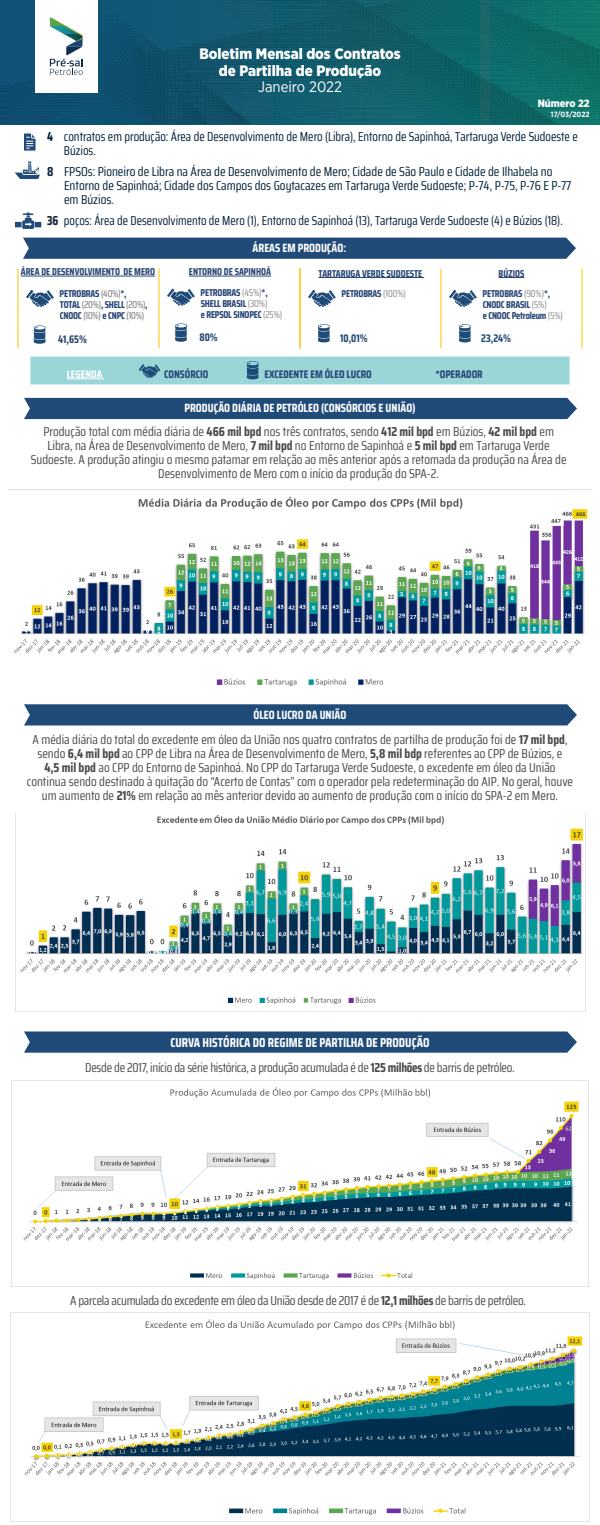
<style>
.page{position:relative;width:600px;height:1525px;background:#fff}
.page>*{position:absolute;margin:0;border:0;box-sizing:border-box;transform-origin:0 0}
.t1{font:900 15.1px/16.6px "Gotham Narrow";color:#fff;text-align:center}
.t2{font:15.1px "Gotham Narrow";color:#fff}
.texto{font:13px/14px "Saira Condensed";color:#4a4a4a;text-align:center}
.texto-2{font:13px/14px "Saira Condensed";color:#002037}
.texto-3{font:13px "Saira Condensed";letter-spacing:-.02em;color:#4a4a4a}
.texto-4{font:13px "Saira Condensed";color:#002037;scale:.96 1}
.Titulos{font:700 13px "Saira Condensed";color:#fff}
.Titulos-2{font:700 12px "Saira Condensed";color:#fff}
.texto-5{font:700 11px "Saira Condensed";color:#274575}
.Titulos-3{font:700 11px "Saira Condensed";color:#204b78}
.Titulos-4{font:700 11px "Saira Condensed";color:#274575}
.texto-6{font:700 11px "Saira Condensed";color:#fff}
.t3{font:900 10.6px "Gotham Narrow";color:#fff}
.Titulos-5{font:700 10px/11px "Saira Condensed";letter-spacing:-.02em;color:#274575}
.Titulos-6{font:700 10px "Saira Condensed";color:#274575}
.t4{font:700 7.6px "Gotham Narrow";color:#fff}
.s1{font-weight:700}
.s2{font-weight:700;color:#0e2538}
.s3{font-weight:400;color:#737073}
.s4{font-weight:400;color:#878787}
</style>
<div class="page">
<div style="left:24px;top:704px;width:553px;height:21px;background:#204b78"></div>
<svg style="left:0;top:0;width:600px;height:125px;background:#0f5d6c"></svg>
<div style="left:35px;top:0;width:63px;height:92px;background:#fff"></div>
<div style="left:24px;top:398px;width:553px;height:21px;background:#204b78"></div>
<div style="left:24px;top:1032px;width:553px;height:21px;background:#204b78"></div>
<div style="left:23px;top:238px;width:553px;height:21px;background:#204b78"></div>
<hr style="left:21px;top:276px;width:134px;height:1px;background:#274575">
<hr style="left:189px;top:276px;width:82px;height:1px;background:#274575">
<hr style="left:319px;top:277px;width:105px;height:1px;background:#274575">
<svg style="left:26px;top:290px;width:28px;height:17px"></svg>
<svg style="left:167px;top:289px;width:28px;height:17px"></svg>
<svg style="left:308px;top:290px;width:28px;height:17px"></svg>
<div style="left:30px;top:357px;width:540px;height:27px;background:#9ad6d7"></div>
<svg style="left:34px;top:325px;width:12px;height:19px"></svg>
<svg style="left:175px;top:324px;width:12px;height:18px"></svg>
<svg style="left:318px;top:324px;width:12px;height:18px"></svg>
<hr style="left:67px;top:379px;width:37px;height:1px;background:#fff">
<svg style="left:139px;top:364px;width:21px;height:14px"></svg>
<svg style="left:247px;top:361px;width:12px;height:18px"></svg>
<hr style="left:300px;top:268px;width:1px;height:81px;background:#fcc400">
<hr style="left:441px;top:268px;width:1px;height:81px;background:#fcc400">
<hr style="left:582px;top:268px;width:1px;height:81px;background:#fcc400">
<hr style="left:18px;top:268px;width:1px;height:81px;background:#fcc400">
<hr style="left:158px;top:268px;width:1px;height:81px;background:#fcc400">
<hr style="left:299px;top:268px;width:1px;height:81px;background:#fcc400">
<svg style="left:499px;top:277px;width:25px;height:1px"></svg>
<svg style="left:449px;top:290px;width:28px;height:17px"></svg>
<svg style="left:459px;top:324px;width:12px;height:18px"></svg>
<svg style="left:15px;top:162px;width:25px;height:17px"></svg>
<svg style="left:15px;top:212px;width:26px;height:17px"></svg>
<svg style="left:24px;top:133px;width:12px;height:18px"></svg>
<img style="left:14px;top:496px;width:574px;height:190px">
<img style="left:15px;top:813px;width:570px;height:199px">
<img style="left:11px;top:1080px;width:578px;height:207px">
<img style="left:10px;top:1313px;width:580px;height:208px">
<svg style="left:50px;top:17px;width:33px;height:58px"></svg>
<p class="t1" style="left:199px;top:45px;width:203px">Boletim Mensal dos Contratos de Partilha de Produção</p>
<p class="t2" style="left:258px;top:78px;width:85px">Janeiro 2022</p>
<p class="t3" style="left:538px;top:97px;width:53px">Número 22</p>
<p class="t4" style="left:551px;top:110px;width:40px">17/03/2022</p>
<p class="texto-2" style="left:64px;top:130px;width:515px;text-indent:-17px"><span class="s1">4</span> contratos em produção: Área de Desenvolvimento de Mero (Libra), Entorno de Sapinhoá, Tartaruga Verde Sudoeste e<br>Búzios.</p>
<p class="texto-2" style="left:64px;top:165px;width:509px;text-indent:-17px"><span class="s2">8</span> FPSOs: Pioneiro de Libra na Área de Desenvolvimento de Mero; Cidade de São Paulo e Cidade de Ilhabela no<br>Entorno de Sapinhoá; Cidade dos Campos dos Goytacazes em Tartaruga Verde Sudoeste; P-74, P-75, P-76 E P-77 em Búzios.</p>
<p class="texto-4" style="left:47px;top:211px;width:539px"><span class="s2">36</span> poços: Área de Desenvolvimento de Mero (1), Entorno de Sapinhoá (13), Tartaruga Verde Sudoeste (4) e Búzios (18).</p>
<p class="Titulos-2" style="left:253px;top:239px;width:95px">ÁREAS EM PRODUÇÃO:</p>
<p class="Titulos-6" style="left:21px;top:264px;width:136px">ÁREA DE DESENVOLVIMENTO DE MERO</p>
<p class="Titulos-6" style="left:189px;top:264px;width:84px">ENTORNO DE SAPINHOÁ</p>
<p class="Titulos-6" style="left:319px;top:266px;width:105px">TARTARUGA VERDE SUDOESTE</p>
<p class="Titulos-5" style="left:60px;top:288px;width:89px">PETROBRAS <span class="s3">(40%)</span>*,<br>TOTAL <span class="s3">(20%)</span>, SHELL <span class="s3">(20%)</span>,<br>CNOOC <span class="s3">(10%)</span> e CNPC <span class="s3">(10%)</span></p>
<p class="Titulos-5" style="left:201px;top:286px;width:69px">PETROBRAS <span class="s4">(45%)</span>*,<br>SHELL BRASIL <span class="s4">(30%)</span></p>
<p class="Titulos-5" style="left:499px;top:268px;width:27px">BÚZIOS</p>
<p class="Titulos-5" style="left:483px;top:288px;width:69px">PETROBRAS <span class="s4">(90%)</span>*,<br>CNODC BRASIL <span class="s4">(5%)</span></p>
<p class="Titulos-5" style="left:483px;top:310px;width:82px">e CNOOC Petroleum <span class="s4">(5%)</span></p>
<p class="Titulos-3" style="left:481px;top:330px;width:31px">23,24%</p>
<p class="Titulos-5" style="left:342px;top:288px;width:66px">PETROBRAS <span class="s4">(100%)</span></p>
<p class="Titulos-5" style="left:201px;top:308px;width:83px">e REPSOL SINOPEC <span class="s4">(25%)</span></p>
<p class="Titulos-4" style="left:58px;top:331px;width:30px">41,65%</p>
<p class="Titulos-4" style="left:199px;top:329px;width:20px">80%</p>
<p class="Titulos-3" style="left:340px;top:330px;width:29px">10,01%</p>
<p class="texto-6" style="left:67px;top:366px;width:37px">LEGENDA</p>
<p class="texto-5" style="left:164px;top:366px;width:46px">CONSÓRCIO</p>
<p class="texto-5" style="left:264px;top:366px;width:109px">EXCEDENTE EM ÓLEO LUCRO</p>
<p class="texto-5" style="left:435px;top:366px;width:49px">*OPERADOR</p>
<p class="Titulos-2" style="left:185px;top:399px;width:232px">PRODUÇÃO DIÁRIA DE PETRÓLEO (CONSÓRCIOS E UNIÃO)</p>
<p class="texto" style="left:31px;top:424px;width:537px">Produção total com média diária de <span class="s1">466 mil bpd</span> nos três contratos, sendo <span class="s1">412 mil bpd</span> em Búzios, <span class="s1">42 mil bpd</span> em Libra, na Área de Desenvolvimento de Mero, <span class="s1">7 mil bpd</span> no Entorno de Sapinhoá e <span class="s1">5 mil bpd</span> em Tartaruga Verde Sudoeste. A produção atingiu o mesmo patamar em relação ao mês anterior após a retomada da produção na Área de Desenvolvimento de Mero com o início da produção do SPA-2.</p>
<p class="Titulos-2" style="left:254px;top:705px;width:94px">ÓLEO LUCRO DA UNIÃO</p>
<p class="texto" style="left:27px;top:732px;width:548px">A média diária do total do excedente em óleo da União nos quatro contratos de partilha de produção foi de <span class="s1">17 mil bpd</span>, sendo <span class="s1">6,4 mil bpd</span> ao CPP de Libra na Área de Desenvolvimento de Mero, <span class="s1">5,8 mil bdp</span> referentes ao CPP de Búzios, e<br><span class="s1">4,5 mil bpd</span> ao CPP do Entorno de Sapinhoá. No CPP do Tartaruga Verde Sudoeste, o excedente em óleo da União continua sendo destinado à quitação do “Acerto de Contas” com o operador pela redeterminação do AIP. No geral, houve um aumento de <span class="s1">21%</span> em relação ao mês anterior devido ao aumento de produção com o início do SPA-2 em Mero.</p>
<p class="Titulos" style="left:170px;top:1033px;width:261px">CURVA HISTÓRICA DO REGIME DE PARTILHA DE PRODUÇÃO</p>
<p class="texto-3" style="left:85px;top:1057px;width:431px">Desde de 2017, início da série histórica, a produção acumulada é de <span class="s1">125 milhões</span> de barris de petróleo.</p>
<p class="texto-3" style="left:70px;top:1291px;width:457px">A parcela acumulada do excedente em óleo da União desde de 2017 é de <span class="s1">12,1 milhões</span> de barris de petróleo.</p>
</div>
